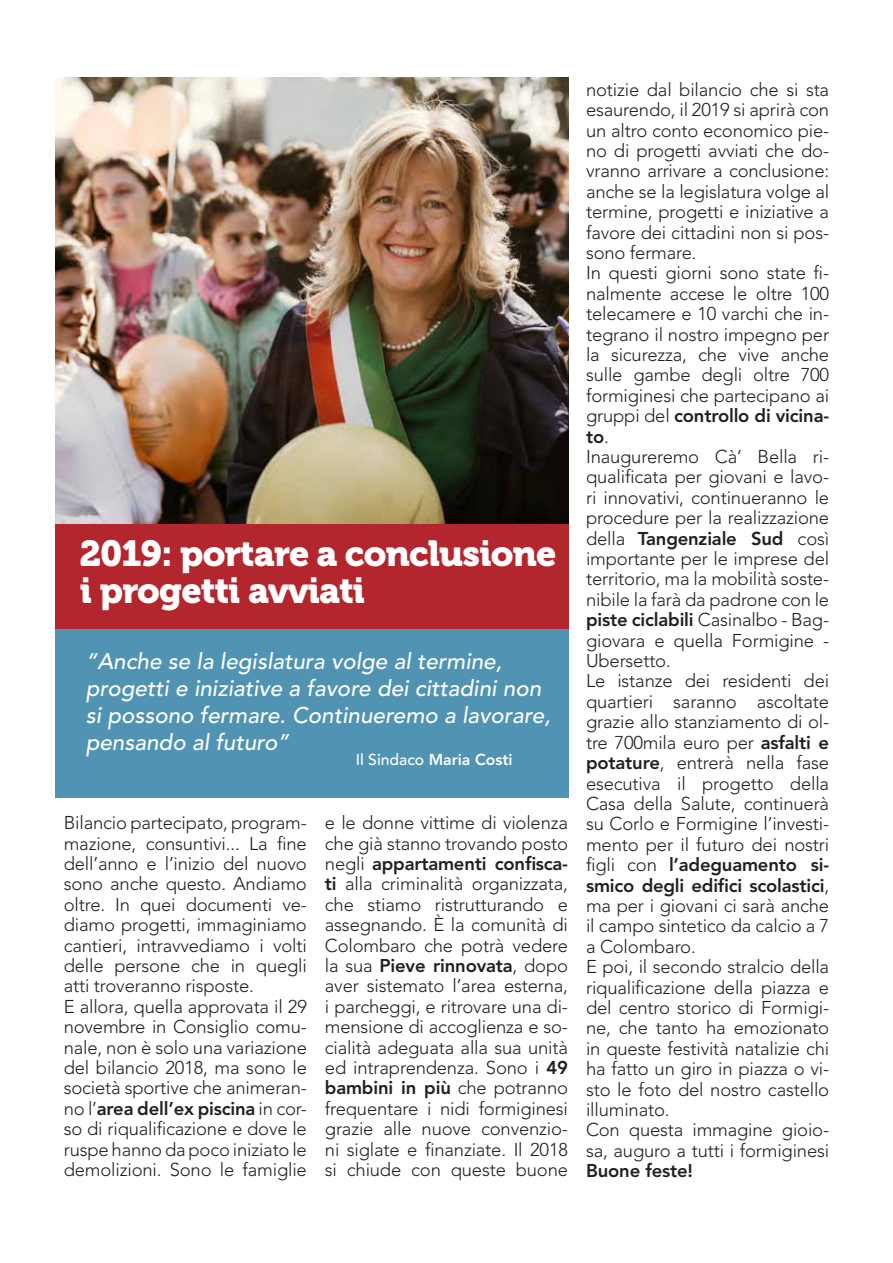
<style>
.page{position:relative;width:893px;height:1263px;background:#fff}
.page>*{position:absolute;margin:0;border:0;box-sizing:border-box;transform-origin:0 0}
.t1{font:36px/37.5px "Museo 900";letter-spacing:-.02em;color:#fff}
.t2{font:italic 500 22.5px/27px "Avenir LT Std";color:#fff}
.t3{font:300 18.45px/20.4px "Avenir LT Std";letter-spacing:-.01em;color:#231f20;text-align:justify}
.t4{font:800 15.75px "Avenir LT Std";color:#fff}
.s1{font-weight:500}
.s2{font-weight:800}
</style>
<div class="page">
<div style="left:55px;top:628px;width:514px;height:170px;background:#5193b2"></div>
<div style="left:55px;top:520px;width:514px;height:108px;background:#b3262d"></div>
<img style="left:55px;top:78px;width:514px;height:445px">
<p class="t1" style="left:80px;top:534px;width:478px">2019: portare a conclusione i progetti avviati</p>
<p class="t2" style="left:86px;top:649px;width:466px">“Anche se la legislatura volge al termine, progetti e iniziative a favore dei cittadini non si possono fermare. Continueremo a lavorare, pensando al futuro”</p>
<p class="t4" style="left:356px;top:751px;width:158px"><span class="s1">Il Sindaco</span> Maria Costi</p>
<p class="t3" style="left:64px;top:813px;width:245px">Bilancio partecipato, program&shy;mazione, consuntivi... La fine dell’anno e l’inizio del nuovo sono anche questo. Andiamo oltre. In quei documenti ve&shy;diamo progetti, immaginiamo cantieri, intravvediamo i volti delle persone che in quegli atti troveranno risposte.</p>
<p class="t3" style="left:64px;top:996px;width:245px">E allora, quella approvata il 29 novembre in Consiglio comu&shy;nale, non è solo una variazione del bilancio 2018, ma sono le società sportive che animeran&shy;no l’<span class="s2">area dell’ex piscina</span> in cor&shy;so di riqualificazione e dove le ruspe hanno da poco iniziato le demolizioni. Sono le famiglie</p>
<p class="t3" style="left:325px;top:813px;width:245px">e le donne vittime di violenza che già stanno trovando posto negli <span class="s2">appartamenti confisca&shy;ti</span> alla criminalità organizzata, che stiamo ristrutturando e assegnando. È la comunità di Colombaro che potrà vedere la sua <span class="s2">Pieve rinnovata</span>, dopo aver sistemato l’area esterna, i parcheggi, e ritrovare una di&shy;mensione di accoglienza e so&shy;cialità adeguata alla sua unità ed intraprendenza. Sono i <span class="s2">49 bambini in più</span> che potranno frequentare i nidi formiginesi grazie alle nuove convenzio&shy;ni siglate e finanziate. Il 2018 si chiude con queste buone</p>
<p class="t3" style="left:586px;top:79px;width:245px">notizie dal bilancio che si sta esaurendo, il 2019 si aprirà con un altro conto economico pie&shy;no di progetti avviati che do&shy;vranno arrivare a conclusione: anche se la legislatura volge al termine, progetti e iniziative a favore dei cittadini non si pos&shy;sono fermare.</p>
<p class="t3" style="left:586px;top:263px;width:245px">In questi giorni sono state fi&shy;nalmente accese le oltre 100 telecamere e 10 varchi che in&shy;tegrano il nostro impegno per la sicurezza, che vive anche sulle gambe degli oltre 700 formiginesi che partecipano ai gruppi del <span class="s2">controllo di vicina&shy;to</span>.</p>
<p class="t3" style="left:586px;top:447px;width:245px">Inaugureremo Cà’ Bella ri&shy;qualificata per giovani e lavo&shy;ri innovativi, continueranno le procedure per la realizzazione della <span class="s2">Tangenziale Sud</span> così importante per le imprese del territorio, ma la mobilità soste&shy;nibile la farà da padrone con le <span class="s2">piste ciclabili</span> Casinalbo - Bag&shy;giovara e quella Formigine - Ubersetto.</p>
<p class="t3" style="left:586px;top:671px;width:245px">Le istanze dei residenti dei quartieri saranno ascoltate grazie allo stanziamento di ol&shy;tre 700mila euro per <span class="s2">asfalti e potature</span>, entrerà nella fase esecutiva il progetto della Casa della Salute, continuerà su Corlo e Formigine l’investi&shy;mento per il futuro dei nostri figli con <span class="s2">l’adeguamento si&shy;smico degli edifici scolastici</span>, ma per i giovani ci sarà anche il campo sintetico da calcio a 7 a Colombaro.</p>
<p class="t3" style="left:586px;top:957px;width:245px">E poi, il secondo stralcio della riqualificazione della piazza e del centro storico di Formigi&shy;ne, che tanto ha emozionato in queste festività natalizie chi ha fatto un giro in piazza o vi&shy;sto le foto del nostro castello illuminato.</p>
<p class="t3" style="left:586px;top:1120px;width:245px">Con questa immagine gioio&shy;sa, auguro a tutti i formiginesi <span class="s2">Buone feste!</span></p>
</div>
